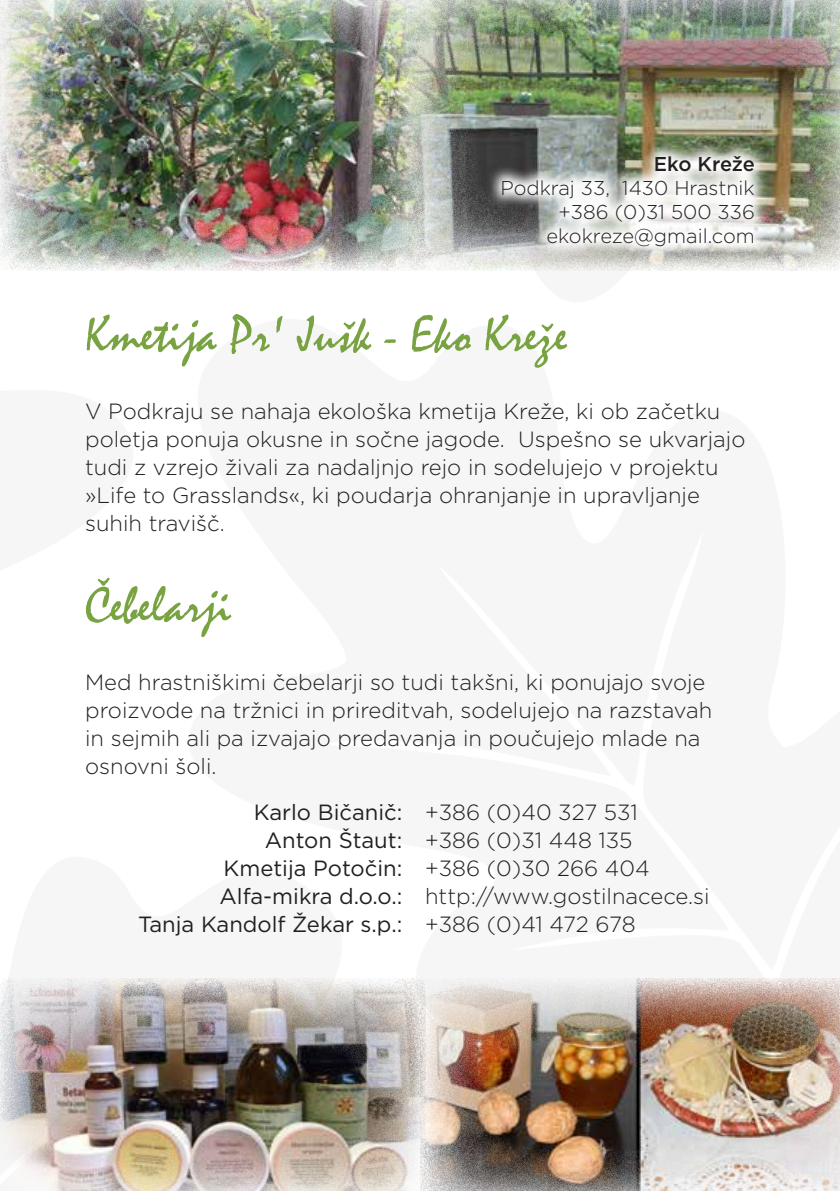
<style>
.page{position:relative;width:840px;height:1191px;background:#fff}
.page>*{position:absolute;margin:0;border:0;box-sizing:border-box;transform-origin:0 0}
.t1{font:52px "Mistral";color:#79a342}
.t2{font:300 22px/28px "Gotham";color:#231f20}
.t3{font:22px/28px "Gotham";color:#231f20;text-align:right}
.t4{font:300 20px/24px "Gotham";color:#231f20;text-align:right}
.t5{font:500 20px "Gotham";letter-spacing:-.015em;color:#231f20}
</style>
<div class="page">
<img style="left:1px;top:978px;width:419px;height:213px">
<img style="left:0;top:987px;width:1px;height:166px">
<img style="left:420px;top:978px;width:419px;height:213px">
<img style="left:1px;top:0;width:407px;height:271px">
<img style="left:408px;top:0;width:431px;height:271px">
<svg style="left:486px;top:140px;width:282px;height:121px"></svg>
<p class="t5" style="left:653px;top:150px;width:102px">Eko Kreže</p>
<p class="t4" style="left:500px;top:175px;width:256px">Podkraj 33, 1430 Hrastnik +386 (0)31 500 336 ekokreze@gmail.com</p>
<h1 class="t1" style="left:85px;top:303px;width:483px">Kmetija Pr' Jušk - Eko Kreže</h1>
<p class="t2" style="left:85px;top:396px;width:661px">V Podkraju se nahaja ekološka kmetija Kreže, ki ob začetku poletja ponuja okusne in sočne jagode. Uspešno se ukvarjajo tudi z vzrejo živali za nadaljnjo rejo in sodelujejo v projektu »Life to Grasslands«, ki poudarja ohranjanje in upravljanje suhih travišč.</p>
<h1 class="t1" style="left:85px;top:574px;width:148px">Čebelarji</h1>
<p class="t2" style="left:85px;top:667px;width:628px">Med hrastniškimi čebelarji so tudi takšni, ki ponujajo svoje proizvode na tržnici in prireditvah, sodelujejo na razstavah in sejmih ali pa izvajajo predavanja in poučujejo mlade na osnovni šoli.</p>
<p class="t3" style="left:138px;top:797px;width:266px">Karlo Bičanič:<br>Anton Štaut:<br>Kmetija Potočin:<br>Alfa-mikra d.o.o.:<br>Tanja Kandolf Žekar s.p.:</p>
<p class="t2" style="left:425px;top:797px;width:286px">+386 (0)40 327 531<br>+386 (0)31 448 135<br>+386 (0)30 266 404 http://www.gostilnacece.si +386 (0)41 472 678</p>
</div>
